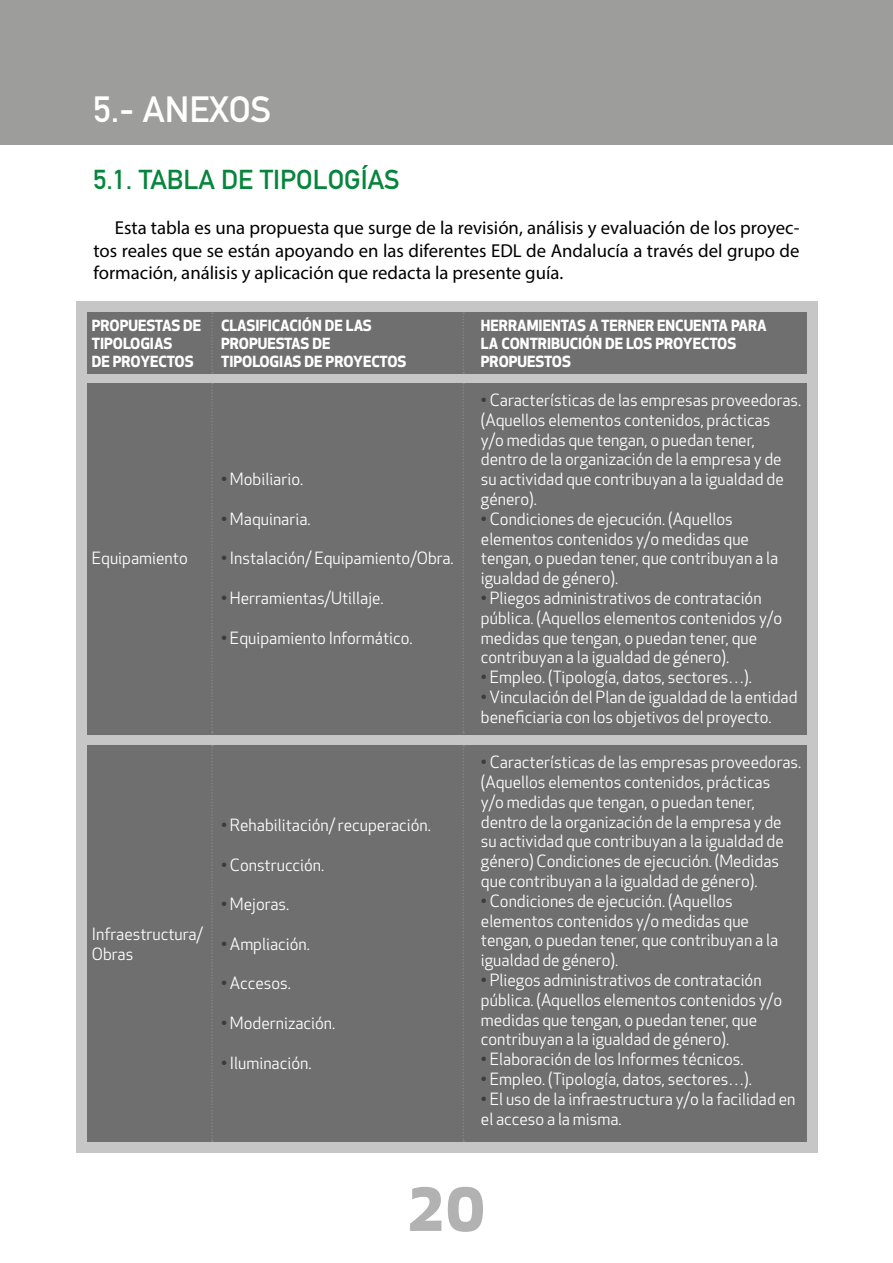
<style>
.page{position:relative;width:893px;height:1263px;background:#fff}
.page>*{position:absolute;margin:0;border:0;box-sizing:border-box;transform-origin:0 0}
.t1{font:700 69px "Apex New";color:#b3b2b2}
.t2{font:700 36px "DIN Alternate";color:#fff}
.t3{font:700 27px "DIN Alternate";color:#08853d}
.t4{font:18.75px/22.5px "Myriad Pro";color:#000;text-align:justify}
.t5{font:16.5px/19.8px "Apex New";color:#fff}
.t6{font:700 15px/18px "Apex New";color:#fff}
.s1{color:#3c3c3b}
</style>
<div class="page">
<div style="left:0;top:0;width:893px;height:144px;background:#9d9d9c"></div>
<div style="left:76px;top:302px;width:741px;height:850px;background:#c6c6c6"></div>
<div style="left:87px;top:383px;width:719px;height:351px;background:#706f6f"></div>
<div style="left:87px;top:745px;width:719px;height:397px;background:#706f6f"></div>
<div style="left:87px;top:312px;width:719px;height:61px;background:#706f6f"></div>
<svg style="left:211px;top:745px;width:2px;height:397px"></svg>
<svg style="left:211px;top:312px;width:2px;height:61px"></svg>
<svg style="left:463px;top:745px;width:1px;height:397px"></svg>
<svg style="left:463px;top:312px;width:1px;height:61px"></svg>
<svg style="left:211px;top:383px;width:2px;height:350px"></svg>
<svg style="left:463px;top:383px;width:1px;height:350px"></svg>
<h2 class="t2" style="left:94px;top:88px;width:179px">5.- ANEXOS</h2>
<h3 class="t3" style="left:94px;top:164px;width:308px">5.1. TABLA DE TIPOLOGÍAS</h3>
<p class="t4" style="left:94px;top:216px;width:707px;text-indent:21px">Esta tabla es una propuesta que surge de la revisión, análisis y evaluación de los proyec&shy;tos reales que se están apoyando en las diferentes EDL de Andalucía a través del grupo de formación, análisis y aplicación que redacta la presente guía.</p>
<p class="t6" style="left:92px;top:316px;width:111px">PROPUESTAS DE<br>TIPOLOGIAS<br>DE PROYECTOS</p>
<p class="t6" style="left:221px;top:316px;width:187px">CLASIFICACIÓN DE LAS<br>PROPUESTAS DE<br>TIPOLOGIAS DE PROYECTOS</p>
<p class="t6" style="left:481px;top:316px;width:287px">HERRAMIENTAS A TERNER ENCUENTA PARA<br>LA CONTRIBUCIÓN DE LOS PROYECTOS<br>PROPUESTOS</p>
<p class="t5" style="left:481px;top:390px;width:322px"><span class="s1">•</span> Características de las empresas proveedoras. (Aquellos elementos contenidos, prácticas<br>y/o medidas que tengan, o puedan tener, dentro de la organización de la empresa y de su actividad que contribuyan a la igualdad de género).</p>
<p class="t5" style="left:481px;top:509px;width:299px"><span class="s1">•</span> Condiciones de ejecución. (Aquellos elementos contenidos y/o medidas que tengan, o puedan tener, que contribuyan a la igualdad de género).</p>
<p class="t5" style="left:481px;top:588px;width:303px"><span class="s1">•</span> Pliegos administrativos de contratación pública. (Aquellos elementos contenidos y/o medidas que tengan, o puedan tener, que contribuyan a la igualdad de género).</p>
<p class="t5" style="left:481px;top:667px;width:272px"><span class="s1">•</span> Empleo. (Tipología, datos, sectores…).</p>
<p class="t5" style="left:481px;top:687px;width:318px"><span class="s1">•</span>Vinculación del Plan de igualdad de la entidad beneficiaria con los objetivos del proyecto.</p>
<p class="t5" style="left:221px;top:469px;width:84px"><span class="s1">•</span> Mobiliario.</p>
<p class="t5" style="left:221px;top:509px;width:91px"><span class="s1">•</span> Maquinaria.</p>
<p class="t5" style="left:221px;top:548px;width:234px"><span class="s1">•</span> Instalación/ Equipamiento/Obra.</p>
<p class="t5" style="left:221px;top:588px;width:164px"><span class="s1">•</span> Herramientas/Utillaje.</p>
<p class="t5" style="left:221px;top:628px;width:193px"><span class="s1">•</span> Equipamiento Informático.</p>
<p class="t5" style="left:92px;top:548px;width:97px">Equipamiento</p>
<p class="t5" style="left:92px;top:924px;width:113px">Infraestructura/<br>Obras</p>
<p class="t5" style="left:221px;top:815px;width:211px"><span class="s1">•</span> Rehabilitación/ recuperación.</p>
<p class="t5" style="left:221px;top:855px;width:105px"><span class="s1">•</span> Construcción.</p>
<p class="t5" style="left:221px;top:894px;width:70px"><span class="s1">•</span> Mejoras.</p>
<p class="t5" style="left:221px;top:934px;width:90px"><span class="s1">•</span> Ampliación.</p>
<p class="t5" style="left:221px;top:973px;width:71px"><span class="s1">•</span> Accesos.</p>
<p class="t5" style="left:221px;top:1013px;width:116px"><span class="s1">•</span> Modernización.</p>
<p class="t5" style="left:221px;top:1053px;width:92px"><span class="s1">•</span> Iluminación.</p>
<p class="t5" style="left:481px;top:752px;width:322px"><span class="s1">•</span> Características de las empresas proveedoras. (Aquellos elementos contenidos, prácticas<br>y/o medidas que tengan, o puedan tener, dentro de la organización de la empresa y de su actividad que contribuyan a la igualdad de género) Condiciones de ejecución. (Medidas que contribuyan a la igualdad de género).</p>
<p class="t5" style="left:481px;top:891px;width:299px"><span class="s1">•</span> Condiciones de ejecución. (Aquellos elementos contenidos y/o medidas que tengan, o puedan tener, que contribuyan a la igualdad de género).</p>
<p class="t5" style="left:481px;top:970px;width:303px"><span class="s1">•</span> Pliegos administrativos de contratación pública. (Aquellos elementos contenidos y/o medidas que tengan, o puedan tener, que contribuyan a la igualdad de género).</p>
<p class="t5" style="left:481px;top:1049px;width:264px"><span class="s1">•</span> Elaboración de los Informes técnicos.</p>
<p class="t5" style="left:481px;top:1069px;width:272px"><span class="s1">•</span> Empleo. (Tipología, datos, sectores…).</p>
<p class="t5" style="left:481px;top:1089px;width:316px"><span class="s1">•</span> El uso de la infraestructura y/o la facilidad en el acceso a la misma.</p>
<h1 class="t1" style="left:407px;top:1156px;width:81px">20</h1>
</div>
